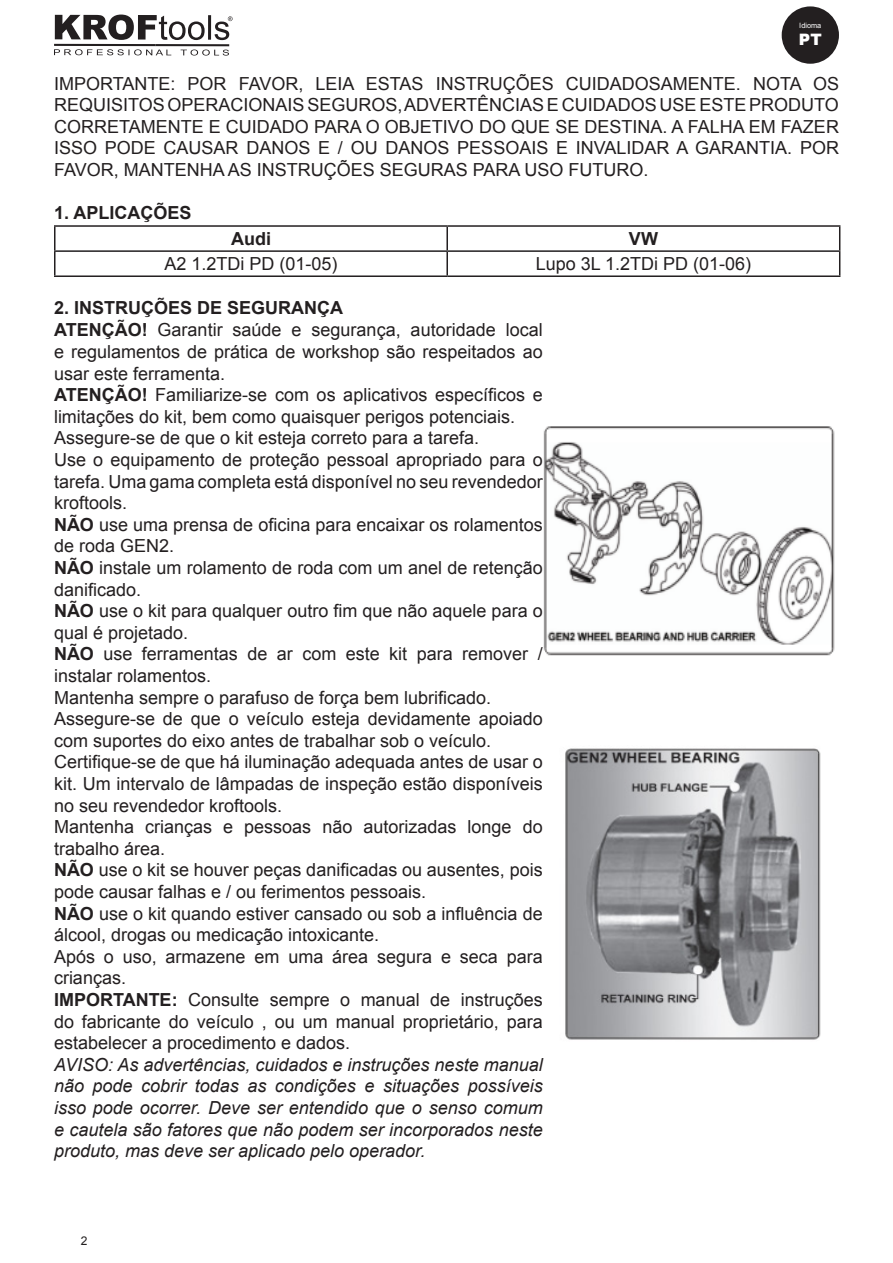
<style>
.page{position:relative;width:893px;height:1263px;background:#fff}
.page>*{position:absolute;margin:0;border:0;box-sizing:border-box;transform-origin:0 0}
.t1{font:18px/21.6px "Arial";color:#231f20}
.t2{font:italic 18px/21.6px "Arial";color:#231f20;text-align:justify}
.t3{font:700 18px "Arial";color:#231f20}
.t4{font:900 15.75px "Arial";color:#fff}
.t5{font:12px "Arial";color:#231f20}
.Titulos__preto{font:7.35px "Arial";color:#fff}
.s1{font-weight:700}
</style>
<div class="page">
<svg style="left:55px;top:15px;width:150px;height:25px"></svg>
<hr style="left:208px;top:15px;width:3px;height:25px;background:#231f20">
<hr style="left:54px;top:44px;width:101px;height:2px;background:#231f20">
<hr style="left:155px;top:44px;width:74px;height:2px;background:#231f20">
<svg style="left:54px;top:49px;width:117px;height:6px"></svg>
<svg style="left:181px;top:50px;width:48px;height:6px"></svg>
<svg style="left:215px;top:16px;width:18px;height:24px"></svg>
<div style="left:782px;top:6px;width:57px;height:58px;background:#231f20;border-radius:50%"></div>
<hr style="left:54px;top:225px;width:393px;height:2px;background:#231f20">
<hr style="left:54px;top:227px;width:2px;height:23px;background:#231f20">
<hr style="left:447px;top:225px;width:393px;height:2px;background:#231f20">
<hr style="left:446px;top:227px;width:2px;height:23px;background:#231f20">
<hr style="left:54px;top:250px;width:393px;height:2px;background:#231f20">
<hr style="left:54px;top:252px;width:2px;height:23px;background:#231f20">
<hr style="left:447px;top:250px;width:393px;height:2px;background:#231f20">
<hr style="left:446px;top:252px;width:2px;height:23px;background:#231f20">
<svg style="left:839px;top:227px;width:1px;height:48px"></svg>
<hr style="left:54px;top:275px;width:393px;height:2px;background:#231f20">
<hr style="left:447px;top:275px;width:393px;height:2px;background:#231f20">
<img style="left:543px;top:426px;width:292px;height:230px">
<img style="left:565px;top:748px;width:256px;height:292px">
<p class="Titulos__preto" style="left:799px;top:20px;width:24px">Idioma</p>
<p class="t4" style="left:799px;top:28px;width:24px">PT</p>
<p class="t1" style="left:54px;top:73px;width:786px;text-align:justify">IMPORTANTE: POR FAVOR, LEIA ESTAS INSTRUÇÕES CUIDADOSAMENTE. NOTA OS REQUISITOS OPERACIONAIS SEGUROS, ADVERTÊNCIAS E CUIDADOS USE ESTE PRODUTO CORRETAMENTE E CUIDADO PARA O OBJETIVO DO QUE SE DESTINA. A FALHA EM FAZER ISSO PODE CAUSAR DANOS E / OU DANOS PESSOAIS E INVALIDAR A GARANTIA. POR FAVOR, MANTENHA AS INSTRUÇÕES SEGURAS PARA USO FUTURO.</p>
<p class="t3" style="left:54px;top:201px;width:139px">1. APLICAÇÕES</p>
<p class="t3" style="left:231px;top:227px;width:41px">Audi</p>
<p class="t3" style="left:629px;top:227px;width:30px">VW</p>
<p class="t1" style="left:164px;top:253px;width:175px">A2 1.2TDi PD (01-05)</p>
<p class="t1" style="left:536px;top:253px;width:217px">Lupo 3L 1.2TDi PD (01-06)</p>
<p class="t3" style="left:54px;top:296px;width:291px">2. INSTRUÇÕES DE SEGURANÇA</p>
<p class="t1" style="left:54px;top:319px;width:490px;text-align:justify"><span class="s1">ATENÇÃO!</span> Garantir saúde e segurança, autoridade local e regulamentos de prática de workshop são respeitados ao usar este ferramenta.</p>
<p class="t1" style="left:54px;top:384px;width:490px"><span class="s1">ATENÇÃO!</span> Familiarize-se com os aplicativos específicos e limitações do kit, bem como quaisquer perigos potenciais.</p>
<p class="t1" style="left:54px;top:427px;width:427px">Assegure-se de que o kit esteja correto para a tarefa.</p>
<p class="t1" style="left:54px;top:449px;width:490px;text-align:justify">Use o equipamento de proteção pessoal apropriado para o tarefa. Uma gama completa está disponível no seu revendedor kroftools.</p>
<p class="t1" style="left:54px;top:514px;width:490px"><span class="s1">NÃO</span> use uma prensa de oficina para encaixar os rolamentos de roda GEN2.</p>
<p class="t1" style="left:54px;top:557px;width:490px"><span class="s1">NÃO</span> instale um rolamento de roda com um anel de retenção danificado.</p>
<p class="t1" style="left:54px;top:600px;width:490px"><span class="s1">NÃO</span> use o kit para qualquer outro fim que não aquele para o qual é projetado.</p>
<p class="t1" style="left:54px;top:643px;width:490px"><span class="s1">NÃO</span> use ferramentas de ar com este kit para remover / instalar rolamentos.</p>
<p class="t1" style="left:54px;top:687px;width:439px">Mantenha sempre o parafuso de força bem lubrificado.</p>
<p class="t1" style="left:54px;top:708px;width:490px">Assegure-se de que o veículo esteja devidamente apoiado com suportes do eixo antes de trabalhar sob o veículo.</p>
<p class="t1" style="left:54px;top:751px;width:490px;text-align:justify">Certifique-se de que há iluminação adequada antes de usar o kit. Um intervalo de lâmpadas de inspeção estão disponíveis no seu revendedor kroftools.</p>
<p class="t1" style="left:54px;top:816px;width:490px">Mantenha crianças e pessoas não autorizadas longe do trabalho área.</p>
<p class="t1" style="left:54px;top:859px;width:490px"><span class="s1">NÃO</span> use o kit se houver peças danificadas ou ausentes, pois pode causar falhas e / ou ferimentos pessoais.</p>
<p class="t1" style="left:54px;top:903px;width:490px"><span class="s1">NÃO</span> use o kit quando estiver cansado ou sob a influência de álcool, drogas ou medicação intoxicante.</p>
<p class="t1" style="left:54px;top:946px;width:490px">Após o uso, armazene em uma área segura e seca para crianças.</p>
<p class="t1" style="left:54px;top:989px;width:490px;text-align:justify"><span class="s1">IMPORTANTE:</span> Consulte sempre o manual de instruções do fabricante do veículo , ou um manual proprietário, para estabelecer a procedimento e dados.</p>
<p class="t2" style="left:54px;top:1054px;width:490px">AVISO: As advertências, cuidados e instruções neste manual não pode cobrir todas as condições e situações possíveis isso pode ocorrer. Deve ser entendido que o senso comum e cautela são fatores que não podem ser incorporados neste produto, mas deve ser aplicado pelo operador.</p>
<p class="t5" style="left:81px;top:1233px;width:8px">2</p>
</div>
